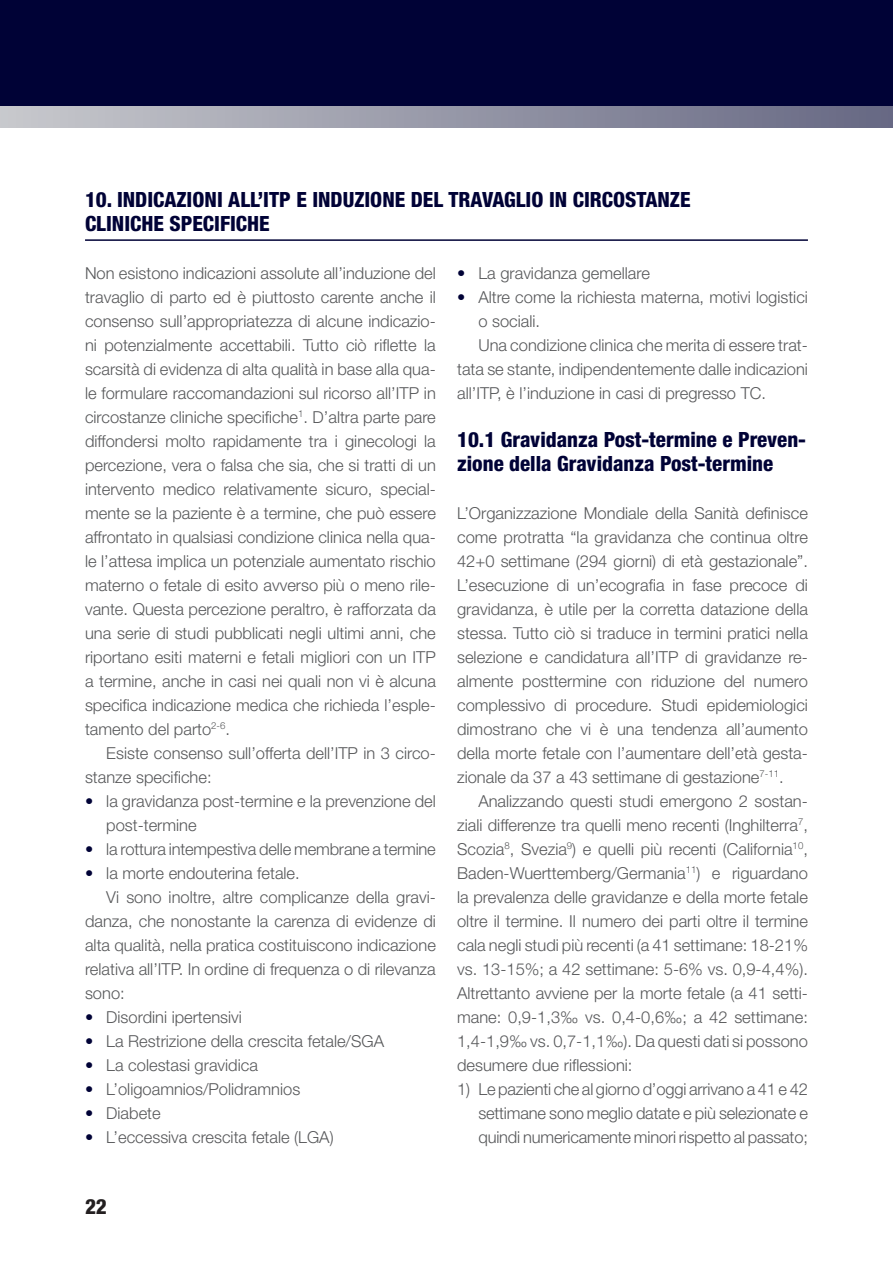
<style>
.page{position:relative;width:893px;height:1263px;background:#fff}
.page>*{position:absolute;margin:0;border:0;box-sizing:border-box;transform-origin:0 0}
.t1{font:800 condensed 21px/24px "Helvetica Neue LT Std";color:#000236}
.t2{font:800 condensed 21px "Helvetica Neue LT Std";color:#231f20}
.t3{font:300 16.5px/24px "Helvetica Neue LT Std";color:#57585a;text-align:justify}
.s1{color:#000236}
</style>
<div class="page">
<div style="left:0;top:0;width:893px;height:128px;background:#000236"></div>
<div style="left:0;top:106px;width:893px;height:22px;background:linear-gradient(to right,#c8c9cd,#666783)"></div>
<hr style="left:85px;top:239px;width:723px;height:2px;background:#000236">
<p class="t1" style="left:85px;top:187px;width:607px">10. INDICAZIONI ALL’ITP E INDUZIONE DEL TRAVAGLIO IN CIRCOSTANZE<br>CLINICHE SPECIFICHE</p>
<p class="t3" style="left:85px;top:261px;width:352px">Non esistono indicazioni assolute all’induzione del travaglio di parto ed è piuttosto carente anche il consenso sull’appropriatezza di alcune indicazio‑ ni potenzialmente accettabili. Tutto ciò riflette la scarsità di evidenza di alta qualità in base alla qua‑ le formulare raccomandazioni sul ricorso all’ITP in circostanze cliniche specifiche<sup>1</sup>. D’altra parte pare diffondersi molto rapidamente tra i ginecologi la percezione, vera o falsa che sia, che si tratti di un intervento medico relativamente sicuro, special‑ mente se la paziente è a termine, che può essere affrontato in qualsiasi condizione clinica nella qua‑ le l’attesa implica un potenziale aumentato rischio materno o fetale di esito avverso più o meno rile‑ vante. Questa percezione peraltro, è rafforzata da una serie di studi pubblicati negli ultimi anni, che riportano esiti materni e fetali migliori con un ITP a termine, anche in casi nei quali non vi è alcuna specifica indicazione medica che richieda l’esple‑ tamento del parto<sup>2-6</sup>.</p>
<p class="t3" style="left:85px;top:741px;width:352px;text-indent:21px">Esiste consenso sull’offerta dell’ITP in 3 circo‑ stanze specifiche:</p>
<p class="t3" style="left:106px;top:789px;width:331px;text-indent:-21px"><span class="s1">•</span> la gravidanza post-termine e la prevenzione del post-termine</p>
<p class="t3" style="left:85px;top:837px;width:352px"><span class="s1">•</span> la rottura intempestiva delle membrane a termine</p>
<p class="t3" style="left:85px;top:861px;width:216px"><span class="s1">•</span> la morte endouterina fetale.</p>
<p class="t3" style="left:106px;top:885px;width:331px">Vi sono inoltre, altre complicanze della gravi‑</p>
<p class="t3" style="left:85px;top:909px;width:352px">danza, che nonostante la carenza di evidenze di</p>
<p class="t3" style="left:85px;top:933px;width:352px">alta qualità, nella pratica costituiscono indicazione</p>
<p class="t3" style="left:85px;top:957px;width:352px">relativa all’ITP. In ordine di frequenza o di rilevanza</p>
<p class="t3" style="left:85px;top:981px;width:41px">sono:</p>
<p class="t3" style="left:85px;top:1005px;width:158px"><span class="s1">•</span> Disordini ipertensivi</p>
<p class="t3" style="left:85px;top:1029px;width:301px"><span class="s1">•</span> La Restrizione della crescita fetale/SGA</p>
<p class="t3" style="left:85px;top:1053px;width:174px"><span class="s1">•</span> La colestasi gravidica</p>
<p class="t3" style="left:85px;top:1077px;width:217px"><span class="s1">•</span> L’oligoamnios/Polidramnios</p>
<p class="t3" style="left:85px;top:1101px;width:77px"><span class="s1">•</span> Diabete</p>
<p class="t3" style="left:85px;top:1125px;width:250px"><span class="s1">•</span> L’eccessiva crescita fetale (LGA)</p>
<p class="t3" style="left:457px;top:261px;width:194px"><span class="s1">•</span> La gravidanza gemellare</p>
<p class="t3" style="left:457px;top:285px;width:352px"><span class="s1">•</span> Altre come la richiesta materna, motivi logistici</p>
<p class="t3" style="left:478px;top:309px;width:63px">o sociali.</p>
<p class="t3" style="left:478px;top:333px;width:331px">Una condizione clinica che merita di essere trat‑</p>
<p class="t3" style="left:457px;top:357px;width:352px">tata se stante, indipendentemente dalle indicazioni</p>
<p class="t3" style="left:457px;top:381px;width:310px">all’ITP, è l’induzione in casi di pregresso TC.</p>
<p class="t1" style="left:457px;top:427px;width:350px">10.1 Gravidanza Post-termine e Preven&shy;zione della Gravidanza Post-termine</p>
<p class="t3" style="left:457px;top:501px;width:352px">L’Organizzazione Mondiale della Sanità definisce come protratta “la gravidanza che continua oltre 42+0 settimane (294 giorni) di età gestazionale”.<br>L’esecuzione di un’ecografia in fase precoce di gravidanza, è utile per la corretta datazione della stessa. Tutto ciò si traduce in termini pratici nella selezione e candidatura all’ITP di gravidanze re‑ almente posttermine con riduzione del numero complessivo di procedure. Studi epidemiologici dimostrano che vi è una tendenza all’aumento della morte fetale con l’aumentare dell’età gesta‑ zionale da 37 a 43 settimane di gestazione<sup>7-11</sup>.</p>
<p class="t3" style="left:457px;top:789px;width:352px;text-indent:21px">Analizzando questi studi emergono 2 sostan‑ ziali differenze tra quelli meno recenti (Inghilterra<sup>7</sup>, Scozia<sup>8</sup>, Svezia<sup>9</sup>) e quelli più recenti (California<sup>10</sup>, Baden-Wuerttemberg/Germania<sup>11</sup>) e riguardano la prevalenza delle gravidanze e della morte fetale oltre il termine. Il numero dei parti oltre il termine cala negli studi più recenti (a 41 settimane: 18-21% vs. 13-15%; a 42 settimane: 5-6% vs. 0,9-4,4%).<br>Altrettanto avviene per la morte fetale (a 41 setti‑ mane: 0,9-1,3‰ vs. 0,4-0,6‰; a 42 settimane:<br>1,4-1,9‰ vs. 0,7-1,1‰). Da questi dati si possono desumere due riflessioni:</p>
<p class="t3" style="left:478px;top:1077px;width:331px;text-indent:-21px">1) Le pazienti che al giorno d’oggi arrivano a 41 e 42 settimane sono meglio datate e più selezionate e quindi numericamente minori rispetto al passato;</p>
<p class="t2" style="left:85px;top:1194px;width:23px">22</p>
</div>
